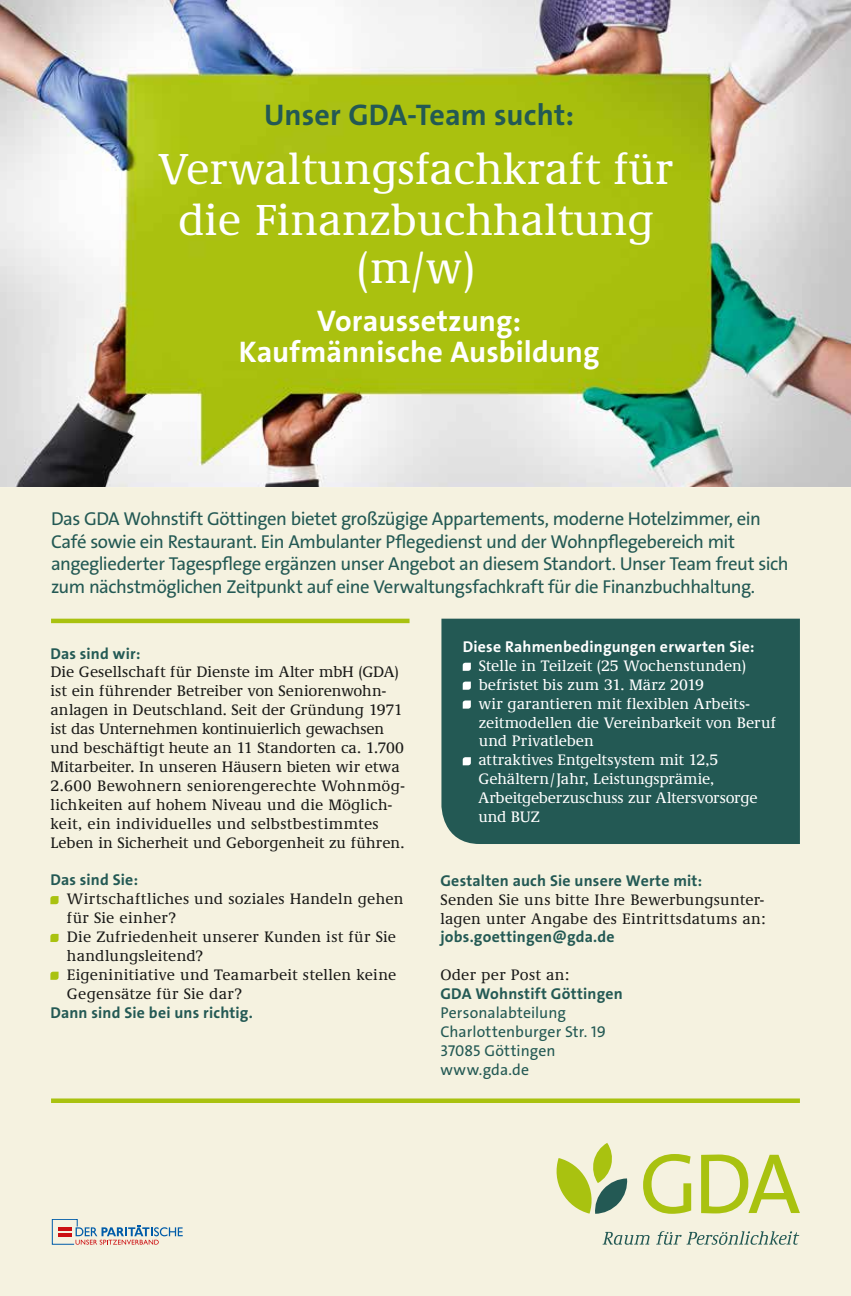
<style>
.page{position:relative;width:851px;height:1296px;background:#fff}
.page>*{position:absolute;margin:0;border:0;box-sizing:border-box;transform-origin:0 0}
.t1{font:500 45px/49.5px "Demos";color:#fff;text-align:center}
.t2{font:30px/31.5px "The Sans LP7 Bld";color:#fff;text-align:center}
.t3{font:30px "The Sans LP7 Bld";letter-spacing:.005em;color:#235954}
.t4{font:18.75px/22.5px "The Sans LP5 Plain";letter-spacing:-.025em;color:#235954}
.t5{font:500 15.75px/18.9px "Demos";letter-spacing:.01em;color:#1a1a18}
.t6{font:500 15.75px/18.9px "Demos";color:#fff}
.t7{font:15.75px "The Sans LP7 Bld";letter-spacing:.01em;color:#235954}
.t8{font:15.75px/18.9px "The Sans LP5 Plain";letter-spacing:.005em;color:#235954}
.t9{font:15.75px "The Sans LP7 Bld";letter-spacing:.01em;color:#fff}
</style>
<div class="page">
<div style="left:0;top:67px;width:850px;height:1229px;background:#f5f2e0"></div>
<svg style="left:602px;top:1231px;width:197px;height:14px"></svg>
<svg style="left:643px;top:1154px;width:156px;height:60px"></svg>
<svg style="left:556px;top:1143px;width:71px;height:71px"></svg>
<svg style="left:52px;top:1219px;width:131px;height:26px"></svg>
<div style="left:51px;top:1098px;width:748px;height:5px;background:#a9c210"></div>
<hr style="left:51px;top:619px;width:358px;height:4px;background:#a9c210">
<svg style="left:50px;top:896px;width:9px;height:8px"></svg>
<svg style="left:50px;top:934px;width:9px;height:8px"></svg>
<svg style="left:50px;top:972px;width:9px;height:8px"></svg>
<div style="left:441px;top:619px;width:358px;height:225px;background:#235954"></div>
<svg style="left:462px;top:663px;width:9px;height:8px"></svg>
<svg style="left:462px;top:682px;width:9px;height:8px"></svg>
<svg style="left:462px;top:701px;width:9px;height:8px"></svg>
<svg style="left:462px;top:757px;width:9px;height:8px"></svg>
<img style="left:0;top:0;width:850px;height:487px">
<h2 class="t3" style="left:264px;top:96px;width:311px">Unser GDA-Team sucht:</h2>
<h1 class="t1" style="left:158px;top:145px;width:516px">Verwaltungsfachkraft für die Finanzbuchhaltung (m/w)</h1>
<h2 class="t2" style="left:239px;top:305px;width:362px">Voraussetzung:<br>Kaufmännische Ausbildung</h2>
<p class="t4" style="left:51px;top:508px;width:739px">Das GDA Wohnstift Göttingen bietet großzügige Appartements, moderne Hotelzimmer, ein Café sowie ein Restaurant. Ein Ambulanter Pflegedienst und der Wohnpflegebereich mit angegliederter Tagespflege ergänzen unser Angebot an diesem Standort. Unser Team freut sich zum nächstmöglichen Zeitpunkt auf eine Verwaltungsfachkraft für die Finanzbuchhaltung.</p>
<p class="t7" style="left:50px;top:643px;width:91px">Das sind wir:</p>
<p class="t5" style="left:50px;top:663px;width:355px">Die Gesellschaft für Dienste im Alter mbH (GDA) ist ein führender Betreiber von Seniorenwohn&shy;anlagen in Deutschland. Seit der Gründung 1971 ist das Unternehmen kontinuierlich gewachsen und beschäftigt heute an 11 Standorten ca. 1.700<br>Mitarbeiter. In unseren Häusern bieten wir etwa 2.600 Bewohnern seniorengerechte Wohnmög&shy;lichkeiten auf hohem Niveau und die Möglich&shy;keit, ein individuelles und selbstbestimmtes Leben in Sicherheit und Geborgenheit zu führen.</p>
<p class="t7" style="left:50px;top:870px;width:89px">Das sind Sie:</p>
<p class="t5" style="left:67px;top:890px;width:338px">Wirtschaftliches und soziales Handeln gehen für Sie einher?<br>Die Zufriedenheit unserer Kunden ist für Sie handlungsleitend?<br>Eigeninitiative und Teamarbeit stellen keine<br>Gegensätze für Sie dar?</p>
<p class="t7" style="left:50px;top:1002px;width:204px">Dann sind Sie bei uns richtig.</p>
<p class="t9" style="left:462px;top:637px;width:293px">Diese Rahmenbedingungen erwarten Sie:</p>
<p class="t6" style="left:478px;top:657px;width:299px">Stelle in Teilzeit (25 Wochenstunden) befristet bis zum 31. März 2019<br>wir garantieren mit flexiblen Arbeits&shy;zeitmodellen die Vereinbarkeit von Beruf und Privatleben<br>attraktives Entgeltsystem mit 12,5<br>Gehältern/Jahr, Leistungsprämie,<br>Arbeitgeberzuschuss zur Altersvorsorge und BUZ</p>
<p class="t7" style="left:440px;top:870px;width:263px">Gestalten auch Sie unsere Werte mit:</p>
<p class="t5" style="left:440px;top:890px;width:326px">Senden Sie uns bitte Ihre Bewerbungsunter&shy;lagen unter Angabe des Eintrittsdatums an:</p>
<p class="t7" style="left:440px;top:927px;width:176px">jobs.goettingen@gda.de</p>
<p class="t5" style="left:440px;top:966px;width:130px">Oder per Post an:</p>
<p class="t7" style="left:440px;top:984px;width:184px">GDA Wohnstift Göttingen</p>
<p class="t8" style="left:440px;top:1003px;width:167px">Personalabteilung<br>Charlottenburger Str. 19<br>37085 Göttingen www.gda.de</p>
</div>
